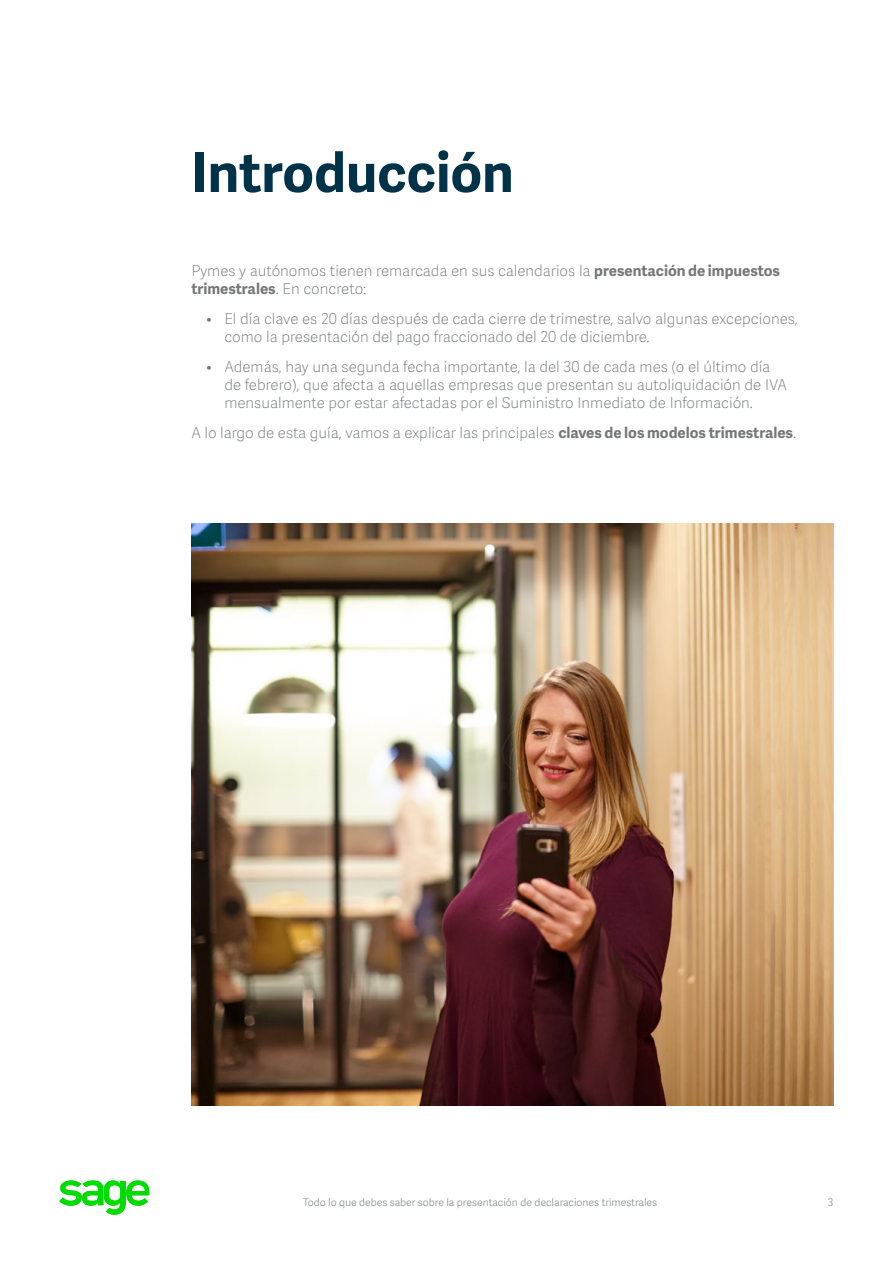
<style>
.page{position:relative;width:893px;height:1263px;background:#fff}
.page>*{position:absolute;margin:0;border:0;box-sizing:border-box;transform-origin:0 0}
.t1{font:700 54px "Adelle Sans SAGE";color:#003349}
.t2{font:15px/18px "Adelle Sans SAGE Th";color:#75787b}
.t3{font:700 15px "Adelle Sans SAGE";color:#75787b}
.t4{font:10.5px "Adelle Sans SAGE Lt";letter-spacing:-.005em;color:#888b8d}
.s1{font-family:"Adelle Sans SAGE";font-weight:700}
.s2{font-family:"Adelle Sans SAGE Th";font-weight:400}
</style>
<div class="page">
<svg style="left:59px;top:1181px;width:91px;height:34px"></svg>
<img style="left:191px;top:524px;width:642px;height:582px">
<h1 class="t1" style="left:191px;top:133px;width:324px">Introducción</h1>
<p class="t2" style="left:191px;top:261px;width:590px">Pymes y autónomos tienen remarcada en sus calendarios la <span class="s1">presentación de impuestos</span></p>
<p class="t3" style="left:191px;top:278px;width:176px">trimestrales<span class="s2">. En concreto:</span></p>
<p class="t2" style="left:224px;top:309px;width:575px;text-indent:-18px">• El día clave es 20 días después de cada cierre de trimestre, salvo algunas excepciones, como la presentación del pago fraccionado del 20 de diciembre.</p>
<p class="t2" style="left:224px;top:357px;width:564px;text-indent:-18px">• Además, hay una segunda fecha importante, la del 30 de cada mes (o el último día de febrero), que afecta a aquellas empresas que presentan su autoliquidación de IVA mensualmente por estar afectadas por el Suministro Inmediato de Información.</p>
<p class="t2" style="left:191px;top:423px;width:606px">A lo largo de esta guía, vamos a explicar las principales <span class="s1">claves de los modelos trimestrales</span>.</p>
<p class="t4" style="left:303px;top:1195px;width:355px">Todo lo que debes saber sobre la presentación de declaraciones trimestrales</p>
<p class="t4" style="left:827px;top:1195px;width:7px">3</p>
</div>
